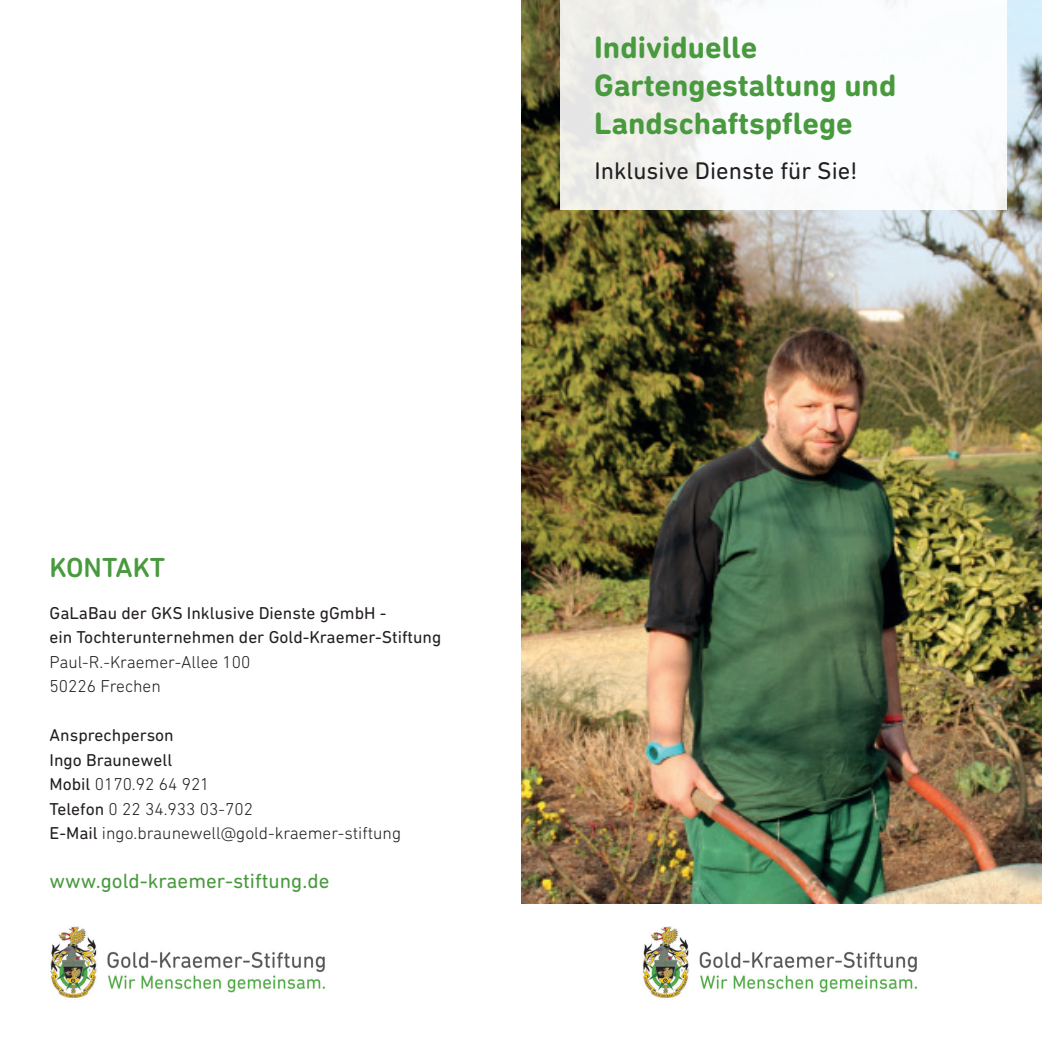
<style>
.page{position:relative;width:1042px;height:1042px;background:#fff}
.page>*{position:absolute;margin:0;border:0;box-sizing:border-box;transform-origin:0 0}
.t1{font:700 31.5px/37.8px "DIN Next Rounded LT Pro";color:#499a3e}
.t2{font:500 28px "DIN Next Rounded LT Pro";color:#499a3e}
.t3{font:24.5px "DIN Next Rounded LT Pro";color:#231f20}
.t4{font:21px "DIN Next Rounded LT Pro";color:#499a3e}
.t5{font:300 17.5px/24.5px "DIN Next Rounded LT Pro";color:#231f20}
.t6{font:17.5px/24.5px "DIN Next Rounded LT Pro";color:#231f20}
.s1{font-weight:400}
</style>
<div class="page">
<img style="left:521px;top:0;width:521px;height:903px">
<div style="left:561px;top:0;width:446px;height:210px;background:linear-gradient(to right,#edece8,#fff)"></div>
<img style="left:642px;top:926px;width:275px;height:72px">
<img style="left:50px;top:926px;width:275px;height:72px">
<h2 class="t2" style="left:50px;top:551px;width:117px">KONTAKT</h2>
<p class="t6" style="left:50px;top:600px;width:393px">GaLaBau der GKS Inklusive Dienste gGmbH -<br>ein Tochterunternehmen der Gold-Kraemer-Stiftung</p>
<p class="t5" style="left:50px;top:649px;width:202px">Paul-R.-Kraemer-Allee 100<br>50226 Frechen</p>
<p class="t5" style="left:50px;top:723px;width:353px"><span class="s1">Ansprechperson<br>Ingo Braunewell<br>Mobil</span> 0170.92 64 921<br><span class="s1">Telefon</span> 0 22 34.933 03-702<br><span class="s1">E-Mail</span> ingo.braunewell@gold-kraemer-stiftung</p>
<p class="t4" style="left:50px;top:869px;width:281px">www.gold-kraemer-stiftung.de</p>
<h1 class="t1" style="left:594px;top:29px;width:304px">Individuelle<br>Gartengestaltung und<br>Landschaftspflege</h1>
<h3 class="t3" style="left:594px;top:156px;width:264px">Inklusive Dienste für Sie!</h3>
</div>
